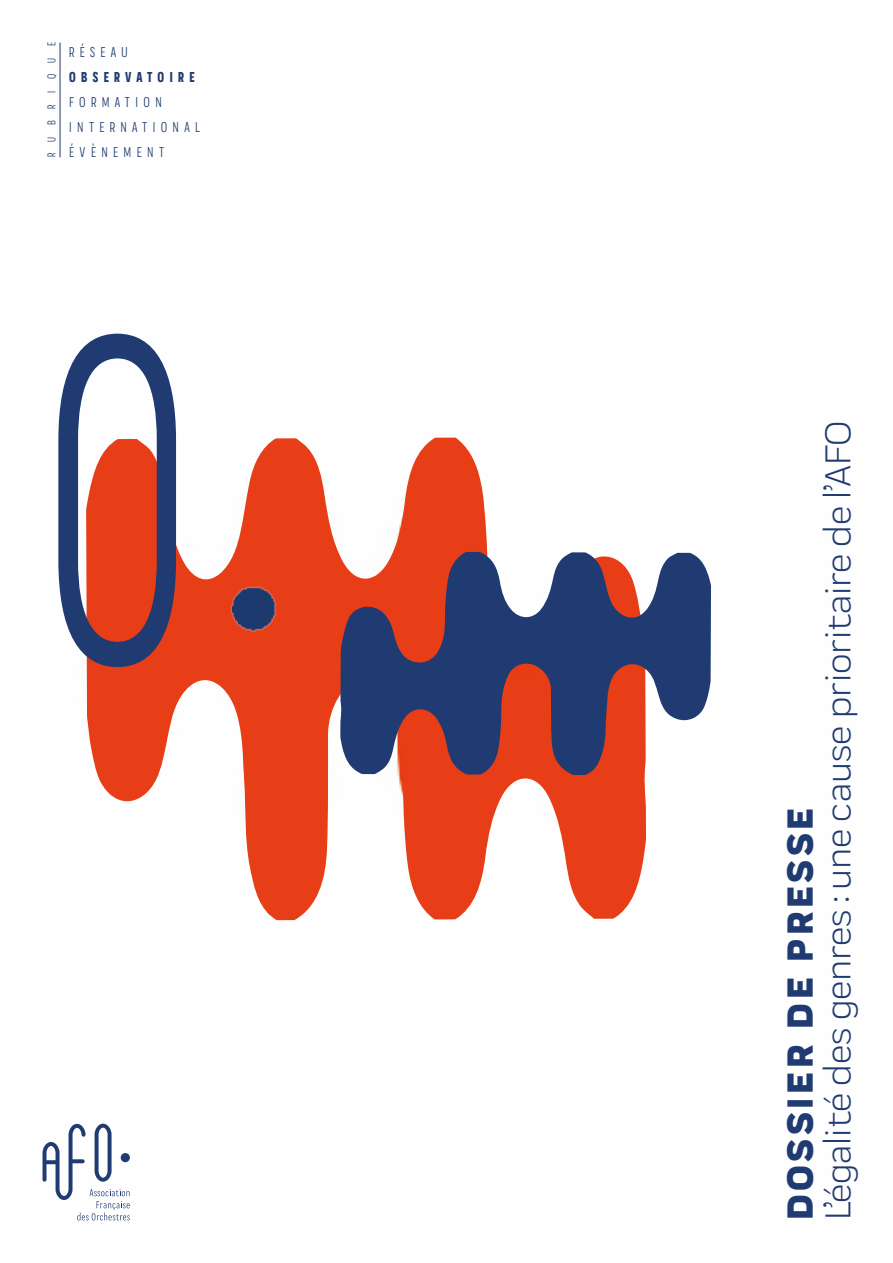
<style>
.page{position:relative;width:893px;height:1263px;background:#fff}
.page>*{position:absolute;margin:0;border:0;box-sizing:border-box;transform-origin:0 0}
.t1{font:condensed 486px "Praktika";color:#1f3b72;scale:.71 1}
.t2{font:37.5px "Praktika";color:#1f3b72}
.t3{font:800 37.5px "Praktika";letter-spacing:.1em;color:#1f3b72}
.t4{font:condensed 15px "Praktika";letter-spacing:.36em;color:#1f3b72}
.t5{font:700 condensed 15px "Praktika";letter-spacing:.36em;color:#1f3b72}
.t6{font:condensed 12px "Praktika";letter-spacing:.965em;color:#1f3b72}
</style>
<div class="page">
<svg style="left:86px;top:438px;width:560px;height:482px"></svg>
<hr style="left:60px;top:43px;width:1px;height:114px;background:#1f3b72">
<svg style="left:43px;top:1124px;width:87px;height:96px"></svg>
<svg style="left:340px;top:552px;width:371px;height:223px;background:#74576c"></svg>
<img style="left:225px;top:463px;width:59px;height:271px">
<p class="t6" style="left:43px;top:157px;width:116px;rotate:-90deg">RUBRIQUE</p>
<p class="t4" style="left:69px;top:41px;width:60px">RÉSEAU</p>
<p class="t5" style="left:69px;top:65px;width:127px">OBSERVATOIRE</p>
<p class="t4" style="left:69px;top:91px;width:94px">FORMATION</p>
<p class="t4" style="left:69px;top:116px;width:132px">INTERNATIONAL</p>
<p class="t4" style="left:69px;top:142px;width:97px">ÉVÈNEMENT</p>
<p class="t1" style="left:43px;top:155px;width:212px">O</p>
<p class="t3" style="left:769px;top:1220px;width:414px;rotate:-90deg">DOSSIER DE PRESSE</p>
<p class="t2" style="left:811px;top:1220px;width:801px;rotate:-90deg">L’égalité des genres : une cause prioritaire de l’AFO</p>
</div>
